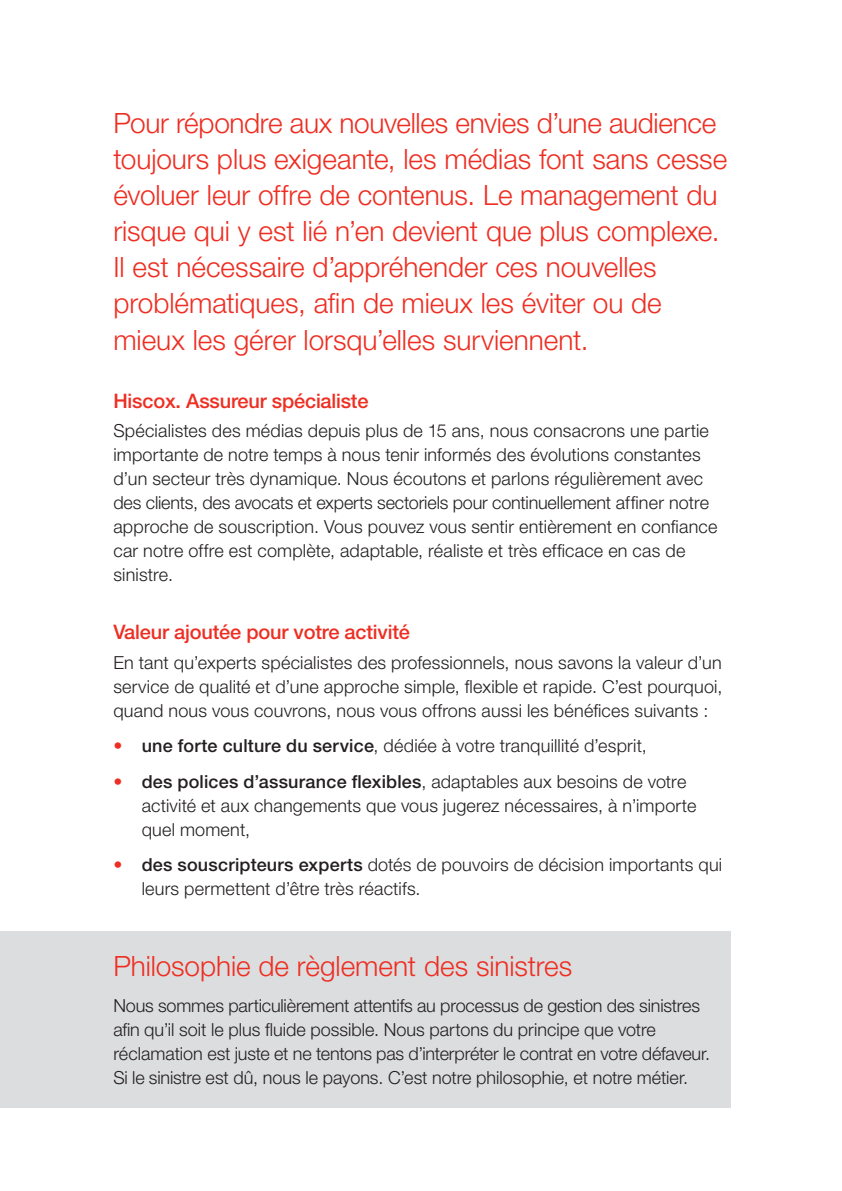
<style>
.page{position:relative;width:842px;height:1191px;background:#fff}
.page>*{position:absolute;margin:0;border:0;box-sizing:border-box;transform-origin:0 0}
.intro_para{font:300 28px/36px "Helvetica Neue LT Std";color:#ee2e22}
.Body_copy_title{font:500 20px "Helvetica Neue LT Std";letter-spacing:-.01em;color:#ee2e22}
.Body_copy{font:300 18px/24px "Helvetica Neue LT Std";color:#231f20}
.bullets{font:300 18px/24px "Helvetica Neue LT Std";letter-spacing:.01em;color:#231f20}
.s1{color:#ee2e22}
.s2{font-weight:500}
</style>
<div class="page">
<div style="left:0;top:931px;width:730px;height:176px;background:#dcdddf"></div>
<p class="intro_para" style="left:113px;top:105px;width:615px">Pour répondre aux nouvelles envies d’une audience toujours plus exigeante, les médias font sans cesse évoluer leur offre de contenus. Le management du risque qui y est lié n’en devient que plus complexe.<br>Il est nécessaire d’appréhender ces nouvelles problématiques, afin de mieux les éviter ou de mieux les gérer lorsqu’elles surviennent.</p>
<p class="Body_copy_title" style="left:113px;top:388px;width:257px">Hiscox. Assureur spécialiste</p>
<p class="Body_copy" style="left:113px;top:418px;width:606px">Spécialistes des médias depuis plus de 15 ans, nous consacrons une partie importante de notre temps à nous tenir informés des évolutions constantes d’un secteur très dynamique. Nous écoutons et parlons régulièrement avec des clients, des avocats et experts sectoriels pour continuellement affiner notre approche de souscription. Vous pouvez vous sentir entièrement en confiance car notre offre est complète, adaptable, réaliste et très efficace en cas de sinistre.</p>
<p class="Body_copy_title" style="left:113px;top:620px;width:298px">Valeur ajoutée pour votre activité</p>
<p class="Body_copy" style="left:113px;top:650px;width:610px;text-align:justify">En tant qu’experts spécialistes des professionnels, nous savons la valeur d’un service de qualité et d’une approche simple, flexible et rapide. C’est pourquoi, quand nous vous couvrons, nous vous offrons aussi les bénéfices suivants :</p>
<p class="bullets" style="left:113px;top:733px;width:535px"><span class="s1">•</span> <span class="s2">une forte culture du service</span>, dédiée à votre tranquillité d’esprit,</p>
<p class="bullets" style="left:142px;top:769px;width:556px;text-indent:-28px"><span class="s1">•</span> <span class="s2">des polices d’assurance flexibles</span>, adaptables aux besoins de votre activité et aux changements que vous jugerez nécessaires, à n’importe quel moment,</p>
<p class="bullets" style="left:142px;top:852px;width:582px;text-indent:-28px"><span class="s1">•</span> <span class="s2">des souscripteurs experts</span> dotés de pouvoirs de décision importants qui leurs permettent d’être très réactifs.</p>
<p class="intro_para" style="left:113px;top:948px;width:460px">Philosophie de règlement des sinistres</p>
<p class="Body_copy" style="left:113px;top:993px;width:598px">Nous sommes particulièrement attentifs au processus de gestion des sinistres afin qu’il soit le plus fluide possible. Nous partons du principe que votre réclamation est juste et ne tentons pas d’interpréter le contrat en votre défaveur.<br>Si le sinistre est dû, nous le payons. C’est notre philosophie, et notre métier.</p>
</div>
